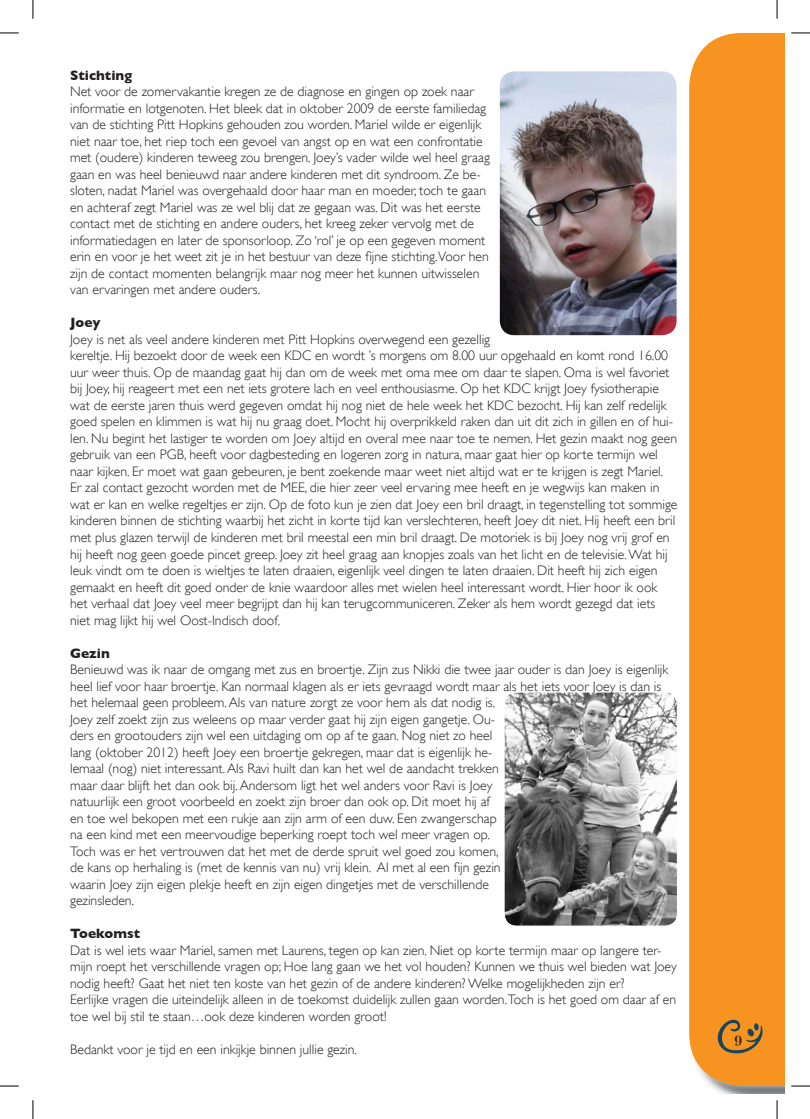
<style>
.page{position:relative;width:810px;height:1119px;background:#fff}
.page>*{position:absolute;margin:0;border:0;box-sizing:border-box;transform-origin:0 0}
.t1{font:16.25px "Modern";color:#231f20}
.t2{font:300 13.75px/16.5px "Gill Sans";color:#231f20}
.t3{font:700 13.75px "Gill Sans";color:#231f20}
</style>
<div class="page">
<div style="left:689px;top:33px;width:95px;height:1052px;background:#f79321"></div>
<img style="left:504px;top:693px;width:172px;height:232px">
<div style="left:504px;top:691px;width:174px;height:235px;border:1px solid #fff;border-radius:12px"></div>
<img style="left:501px;top:72px;width:175px;height:262px">
<div style="left:499px;top:70px;width:179px;height:266px;border:1px solid #fff;border-radius:15px"></div>
<svg style="left:718px;top:1019px;width:46px;height:34px;background:#bd7e31"></svg>
<svg style="left:0;top:32px;width:19px;height:2px"></svg>
<svg style="left:791px;top:32px;width:19px;height:2px"></svg>
<svg style="left:0;top:1085px;width:19px;height:1px"></svg>
<svg style="left:791px;top:1085px;width:19px;height:1px"></svg>
<svg style="left:32px;top:0;width:2px;height:19px"></svg>
<svg style="left:32px;top:1100px;width:2px;height:18px"></svg>
<svg style="left:776px;top:0;width:2px;height:19px"></svg>
<svg style="left:776px;top:1100px;width:2px;height:18px"></svg>
<p class="t3" style="left:70px;top:67px;width:63px">Stichting</p>
<p class="t2" style="left:70px;top:83px;width:421px">Net voor de zomervakantie kregen ze de diagnose en gingen op zoek naar informatie en lotgenoten. Het bleek dat in oktober 2009 de eerste familiedag van de stichting Pitt Hopkins gehouden zou worden. Mariel wilde er eigenlijk niet naar toe, het riep toch een gevoel van angst op en wat een confrontatie met (oudere) kinderen teweeg zou brengen. Joey’s vader wilde wel heel graag gaan en was heel benieuwd naar andere kinderen met dit syndroom. Ze be&shy;sloten, nadat Mariel was overgehaald door haar man en moeder, toch te gaan en achteraf zegt Mariel was ze wel blij dat ze gegaan was. Dit was het eerste contact met de stichting en andere ouders, het kreeg zeker vervolg met de informatiedagen en later de sponsorloop. Zo ‘rol’ je op een gegeven moment erin en voor je het weet zit je in het bestuur van deze fijne stichting.Voor hen zijn de contact momenten belangrijk maar nog meer het kunnen uitwisselen van ervaringen met andere ouders.</p>
<p class="t3" style="left:70px;top:314px;width:32px">Joey</p>
<p class="t2" style="left:70px;top:331px;width:609px">Joey is net als veel andere kinderen met Pitt Hopkins overwegend een gezellig<br>kereltje. Hij bezoekt door de week een KDC en wordt ’s morgens om 8.00 uur opgehaald en komt rond 16.00 uur weer thuis. Op de maandag gaat hij dan om de week met oma mee om daar te slapen. Oma is wel favoriet bij Joey, hij reageert met een net iets grotere lach en veel enthousiasme. Op het KDC krijgt Joey fysiotherapie wat de eerste jaren thuis werd gegeven omdat hij nog niet de hele week het KDC bezocht. Hij kan zelf redelijk goed spelen en klimmen is wat hij nu graag doet. Mocht hij overprikkeld raken dan uit dit zich in gillen en of hui&shy;len. Nu begint het lastiger te worden om Joey altijd en overal mee naar toe te nemen. Het gezin maakt nog geen gebruik van een PGB, heeft voor dagbesteding en logeren zorg in natura, maar gaat hier op korte termijn wel naar kijken. Er moet wat gaan gebeuren, je bent zoekende maar weet niet altijd wat er te krijgen is zegt Mariel.<br>Er zal contact gezocht worden met de MEE, die hier zeer veel ervaring mee heeft en je wegwijs kan maken in wat er kan en welke regeltjes er zijn. Op de foto kun je zien dat Joey een bril draagt, in tegenstelling tot sommige kinderen binnen de stichting waarbij het zicht in korte tijd kan verslechteren, heeft Joey dit niet. Hij heeft een bril met plus glazen terwijl de kinderen met bril meestal een min bril draagt. De motoriek is bij Joey nog vrij grof en hij heeft nog geen goede pincet greep. Joey zit heel graag aan knopjes zoals van het licht en de televisie. Wat hij leuk vindt om te doen is wieltjes te laten draaien, eigenlijk veel dingen te laten draaien. Dit heeft hij zich eigen gemaakt en heeft dit goed onder de knie waardoor alles met wielen heel interessant wordt. Hier hoor ik ook het verhaal dat Joey veel meer begrijpt dan hij kan terugcommuniceren. Zeker als hem wordt gezegd dat iets niet mag lijkt hij wel Oost-Indisch doof.</p>
<p class="t3" style="left:70px;top:644px;width:41px">Gezin</p>
<p class="t2" style="left:70px;top:661px;width:600px">Benieuwd was ik naar de omgang met zus en broertje. Zijn zus Nikki die twee jaar ouder is dan Joey is eigenlijk heel lief voor haar broertje. Kan normaal klagen als er iets gevraagd wordt maar als het iets voor Joey is dan is het helemaal geen probleem. Als van nature zorgt ze voor hem als dat nodig is.<br>Joey zelf zoekt zijn zus weleens op maar verder gaat hij zijn eigen gangetje. Ou-<br>ders en grootouders zijn wel een uitdaging om op af te gaan. Nog niet zo heel<br>lang (oktober 2012) heeft Joey een broertje gekregen, maar dat is eigenlijk he-<br>lemaal (nog) niet interessant. Als Ravi huilt dan kan het wel de aandacht trekken<br>maar daar blijft het dan ook bij. Andersom ligt het wel anders voor Ravi is Joey<br>natuurlijk een groot voorbeeld en zoekt zijn broer dan ook op. Dit moet hij af<br>en toe wel bekopen met een rukje aan zijn arm of een duw. Een zwangerschap<br>na een kind met een meervoudige beperking roept toch wel meer vragen op.<br>Toch was er het vertrouwen dat het met de derde spruit wel goed zou komen,<br>de kans op herhaling is (met de kennis van nu) vrij klein. Al met al een fijn gezin<br>waarin Joey zijn eigen plekje heeft en zijn eigen dingetjes met de verschillende<br>gezinsleden.</p>
<p class="t3" style="left:70px;top:925px;width:72px">Toekomst</p>
<p class="t2" style="left:70px;top:941px;width:608px">Dat is wel iets waar Mariel, samen met Laurens, tegen op kan zien. Niet op korte termijn maar op langere ter&shy;mijn roept het verschillende vragen op; Hoe lang gaan we het vol houden? Kunnen we thuis wel bieden wat Joey nodig heeft? Gaat het niet ten koste van het gezin of de andere kinderen? Welke mogelijkheden zijn er?<br>Eerlijke vragen die uiteindelijk alleen in de toekomst duidelijk zullen gaan worden.Toch is het goed om daar af en toe wel bij stil te staan…ook deze kinderen worden groot!</p>
<p class="t2" style="left:70px;top:1040px;width:288px">Bedankt voor je tijd en een inkijkje binnen jullie gezin.</p>
<p class="t1" style="left:734px;top:1032px;width:9px">9</p>
</div>
